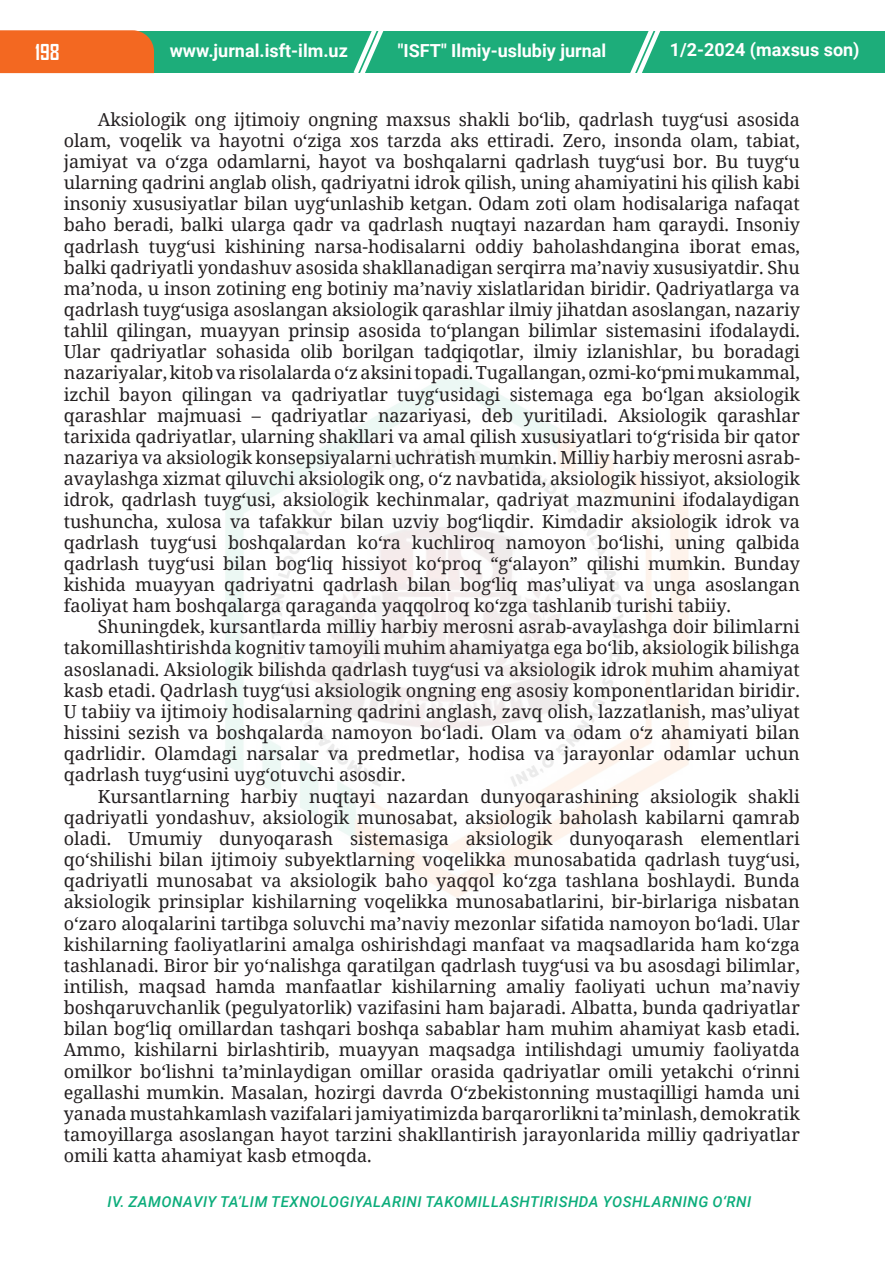
<style>
.page{position:relative;width:885px;height:1276px;background:#fff}
.page>*{position:absolute;margin:0;border:0;box-sizing:border-box;transform-origin:0 0}
.t1{font:700 21px "Agency FB";color:#fff}
.main_text{font:18px/21.1px "Noto Serif";color:#231f20;text-align:justify}
.t2{font:700 18px "Roboto";color:#fff}
.t3{font:italic 500 15px "Roboto";letter-spacing:.035em;color:#0cad7b}
</style>
<div class="page">
<div style="left:123px;top:31px;width:761px;height:42px;background:#1dad7a"></div>
<hr style="left:884px;top:31px;width:1px;height:42px;background:#1dad7a">
<svg style="left:353px;top:31px;width:31px;height:42px"></svg>
<svg style="left:630px;top:31px;width:31px;height:42px"></svg>
<div style="left:0;top:30px;width:154px;height:43px;background:#f36821"></div>
<p class="t1" style="left:35px;top:39px;width:26px">198</p>
<p class="t2" style="left:170px;top:38px;width:180px">www.jurnal.isft-ilm.uz</p>
<p class="t2" style="left:397px;top:38px;width:210px">"ISFT" Ilmiy-uslubiy jurnal</p>
<p class="t2" style="left:669px;top:37px;width:191px">1/2-2024 (maxsus son)</p>
<p class="main_text" style="left:64px;top:108px;width:737px;text-indent:34px">Aksiologik ong ijtimoiy ongning maxsus shakli bo‘lib, qadrlash tuyg‘usi asosida olam, voqelik va hayotni o‘ziga xos tarzda aks ettiradi. Zero, insonda olam, tabiat, jamiyat va o‘zga odamlarni, hayot va boshqalarni qadrlash tuyg‘usi bor. Bu tuyg‘u ularning qadrini anglab olish, qadriyatni idrok qilish, uning ahamiyatini his qilish kabi insoniy xususiyatlar bilan uyg‘unlashib ketgan. Odam zoti olam hodisalariga nafaqat baho beradi, balki ularga qadr va qadrlash nuqtayi nazardan ham qaraydi. Insoniy qadrlash tuyg‘usi kishining narsa-hodisalarni oddiy baholashdangina iborat emas, balki qadriyatli yondashuv asosida shakllanadigan serqirra maʼnaviy xususiyatdir. Shu maʼnoda, u inson zotining eng botiniy maʼnaviy xislatlaridan biridir. Qadriyatlarga va qadrlash tuyg‘usiga asoslangan aksiologik qarashlar ilmiy jihatdan asoslangan, nazariy tahlil qilingan, muayyan prinsip asosida to‘plangan bilimlar sistemasini ifodalaydi.<br>Ular qadriyatlar sohasida olib borilgan tadqiqotlar, ilmiy izlanishlar, bu boradagi nazariyalar, kitob va risolalarda o‘z aksini topadi. Tugallangan, ozmi-ko‘pmi mukammal, izchil bayon qilingan va qadriyatlar tuyg‘usidagi sistemaga ega bo‘lgan aksiologik qarashlar majmuasi – qadriyatlar nazariyasi, deb yuritiladi. Aksiologik qarashlar tarixida qadriyatlar, ularning shakllari va amal qilish xususiyatlari to‘g‘risida bir qator nazariya va aksiologik konsepsiyalarni uchratish mumkin. Milliy harbiy merosni asrab&shy;avaylashga xizmat qiluvchi aksiologik ong, o‘z navbatida, aksiologik hissiyot, aksiologik idrok, qadrlash tuyg‘usi, aksiologik kechinmalar, qadriyat mazmunini ifodalaydigan tushuncha, xulosa va tafakkur bilan uzviy bog‘liqdir. Kimdadir aksiologik idrok va qadrlash tuyg‘usi boshqalardan ko‘ra kuchliroq namoyon bo‘lishi, uning qalbida qadrlash tuyg‘usi bilan bog‘liq hissiyot ko‘proq “g‘alayon” qilishi mumkin. Bunday kishida muayyan qadriyatni qadrlash bilan bog‘liq masʼuliyat va unga asoslangan faoliyat ham boshqalarga qaraganda yaqqolroq ko‘zga tashlanib turishi tabiiy.</p>
<p class="main_text" style="left:64px;top:615px;width:737px;text-indent:34px">Shuningdek, kursantlarda milliy harbiy merosni asrab-avaylashga doir bilimlarni takomillashtirishda kognitiv tamoyili muhim ahamiyatga ega bo‘lib, aksiologik bilishga asoslanadi. Aksiologik bilishda qadrlash tuyg‘usi va aksiologik idrok muhim ahamiyat kasb etadi. Qadrlash tuyg‘usi aksiologik ongning eng asosiy komponentlaridan biridir.<br>U tabiiy va ijtimoiy hodisalarning qadrini anglash, zavq olish, lazzatlanish, masʼuliyat hissini sezish va boshqalarda namoyon bo‘ladi. Olam va odam o‘z ahamiyati bilan qadrlidir. Olamdagi narsalar va predmetlar, hodisa va jarayonlar odamlar uchun qadrlash tuyg‘usini uyg‘otuvchi asosdir.</p>
<p class="main_text" style="left:64px;top:785px;width:737px;text-indent:34px">Kursantlarning harbiy nuqtayi nazardan dunyoqarashining aksiologik shakli qadriyatli yondashuv, aksiologik munosabat, aksiologik baholash kabilarni qamrab oladi. Umumiy dunyoqarash sistemasiga aksiologik dunyoqarash elementlari qo‘shilishi bilan ijtimoiy subyektlarning voqelikka munosabatida qadrlash tuyg‘usi, qadriyatli munosabat va aksiologik baho yaqqol ko‘zga tashlana boshlaydi. Bunda aksiologik prinsiplar kishilarning voqelikka munosabatlarini, bir-birlariga nisbatan o‘zaro aloqalarini tartibga soluvchi maʼnaviy mezonlar sifatida namoyon bo‘ladi. Ular kishilarning faoliyatlarini amalga oshirishdagi manfaat va maqsadlarida ham ko‘zga tashlanadi. Biror bir yo‘nalishga qaratilgan qadrlash tuyg‘usi va bu asosdagi bilimlar, intilish, maqsad hamda manfaatlar kishilarning amaliy faoliyati uchun maʼnaviy boshqaruvchanlik (pegulyatorlik) vazifasini ham bajaradi. Albatta, bunda qadriyatlar bilan bog‘liq omillardan tashqari boshqa sabablar ham muhim ahamiyat kasb etadi.<br>Ammo, kishilarni birlashtirib, muayyan maqsadga intilishdagi umumiy faoliyatda omilkor bo‘lishni taʼminlaydigan omillar orasida qadriyatlar omili yetakchi o‘rinni egallashi mumkin. Masalan, hozirgi davrda O‘zbekistonning mustaqilligi hamda uni yanada mustahkamlash vazifalari jamiyatimizda barqarorlikni taʼminlash, demokratik tamoyillarga asoslangan hayot tarzini shakllantirish jarayonlarida milliy qadriyatlar omili katta ahamiyat kasb etmoqda.</p>
<p class="t3" style="left:107px;top:1191px;width:645px">IV. ZAMONAVIY TA’LIM TEXNOLOGIYALARINI TAKOMILLASHTIRISHDA YOSHLARNING O‘RNI</p>
</div>
